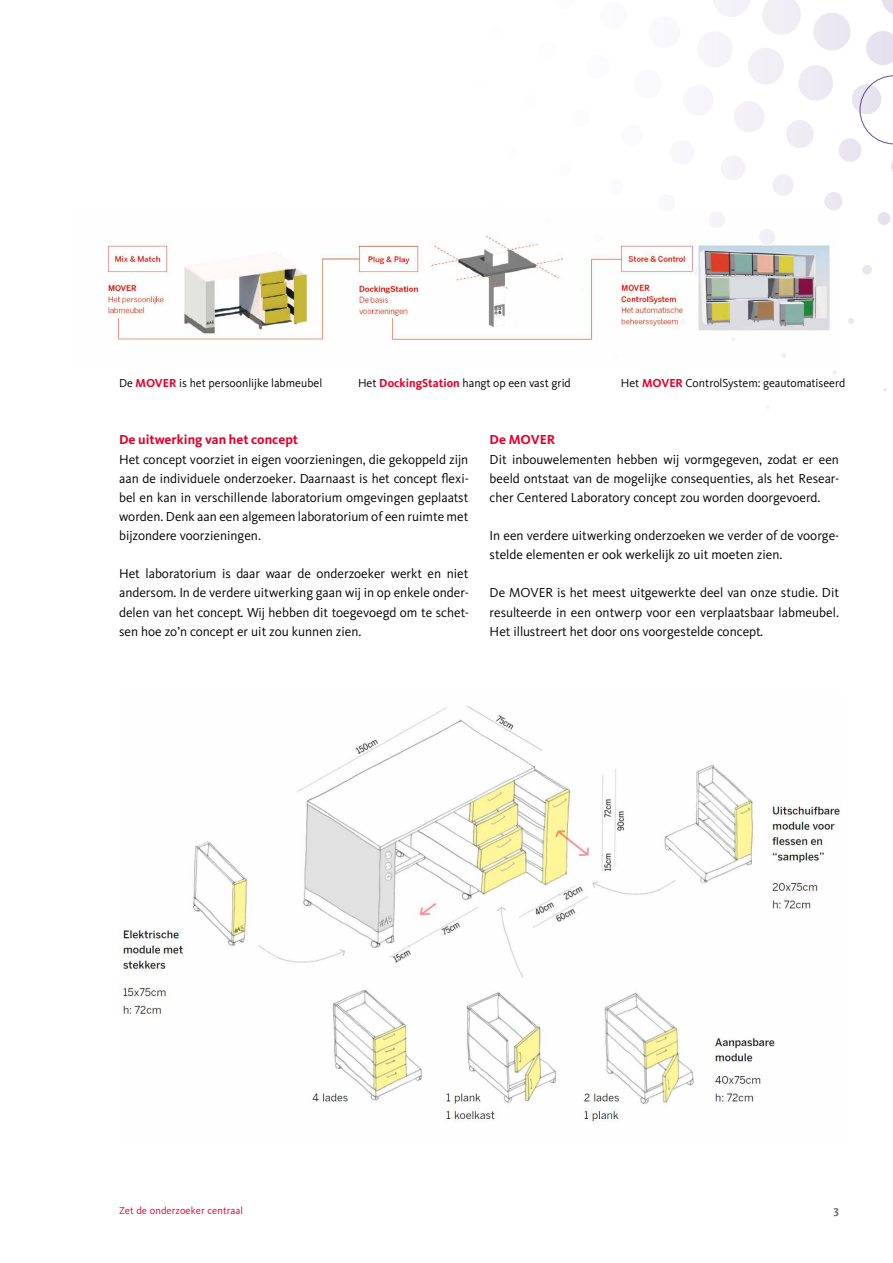
<style>
.page{position:relative;width:893px;height:1263px;background:#fff}
.page>*{position:absolute;margin:0;border:0;box-sizing:border-box;transform-origin:0 0}
.Bodytext{font:13.5px/19.2px "Kievit";color:#000;text-align:justify}
.Subkop{font:700 13.5px "Kievit";color:#e2002b}
.Bodytext-2{font:12px "Kievit";color:#000}
.t1{font:700 12px "Kievit";color:#707172}
.Subheading_page_navi{font:10.5px "Kievit";letter-spacing:.01em;color:#e2002b}
.s1{font-weight:700;color:#e2002b}
</style>
<div class="page">
<img style="left:122px;top:705px;width:719px;height:417px">
<svg style="left:860px;top:75px;width:33px;height:69px"></svg>
<img style="left:107px;top:215px;width:727px;height:143px">
<p class="Bodytext-2" style="left:119px;top:376px;width:205px">De <span class="s1">MOVER</span> is het persoonlijke labmeubel</p>
<p class="Bodytext-2" style="left:358px;top:376px;width:214px">Het <span class="s1">DockingStation</span> hangt op een vast grid</p>
<p class="Bodytext-2" style="left:621px;top:376px;width:226px">Het <span class="s1">MOVER</span> ControlSystem: geautomatiseerd</p>
<p class="Subkop" style="left:119px;top:432px;width:181px">De uitwerking van het concept</p>
<p class="Bodytext" style="left:119px;top:450px;width:351px">Het concept voorziet in eigen voorzieningen, die gekoppeld zijn aan de individuele onderzoeker. Daarnaast is het concept flexi&shy;bel en kan in verschillende laboratorium omgevingen geplaatst worden. Denk aan een algemeen laboratorium of een ruimte met bijzondere voorzieningen.</p>
<p class="Bodytext" style="left:119px;top:564px;width:351px">Het laboratorium is daar waar de onderzoeker werkt en niet andersom. In de verdere uitwerking gaan wij in op enkele onder&shy;delen van het concept. Wij hebben dit toegevoegd om te schet&shy;sen hoe zo’n concept er uit zou kunnen zien.</p>
<p class="Subkop" style="left:490px;top:432px;width:67px">De MOVER</p>
<p class="Bodytext" style="left:490px;top:450px;width:351px">Dit inbouwelementen hebben wij vormgegeven, zodat er een beeld ontstaat van de mogelijke consequenties, als het Resear&shy;cher Centered Laboratory concept zou worden doorgevoerd.</p>
<p class="Bodytext" style="left:490px;top:526px;width:351px">In een verdere uitwerking onderzoeken we verder of de voorge&shy;stelde elementen er ook werkelijk zo uit moeten zien.</p>
<p class="Bodytext" style="left:490px;top:583px;width:351px">De MOVER is het meest uitgewerkte deel van onze studie. Dit resulteerde in een ontwerp voor een verplaatsbaar labmeubel.<br>Het illustreert het door ons voorgestelde concept.</p>
<p class="Subheading_page_navi" style="left:119px;top:1205px;width:126px">Zet de onderzoeker centraal</p>
<p class="t1" style="left:833px;top:1203px;width:7px">3</p>
</div>
